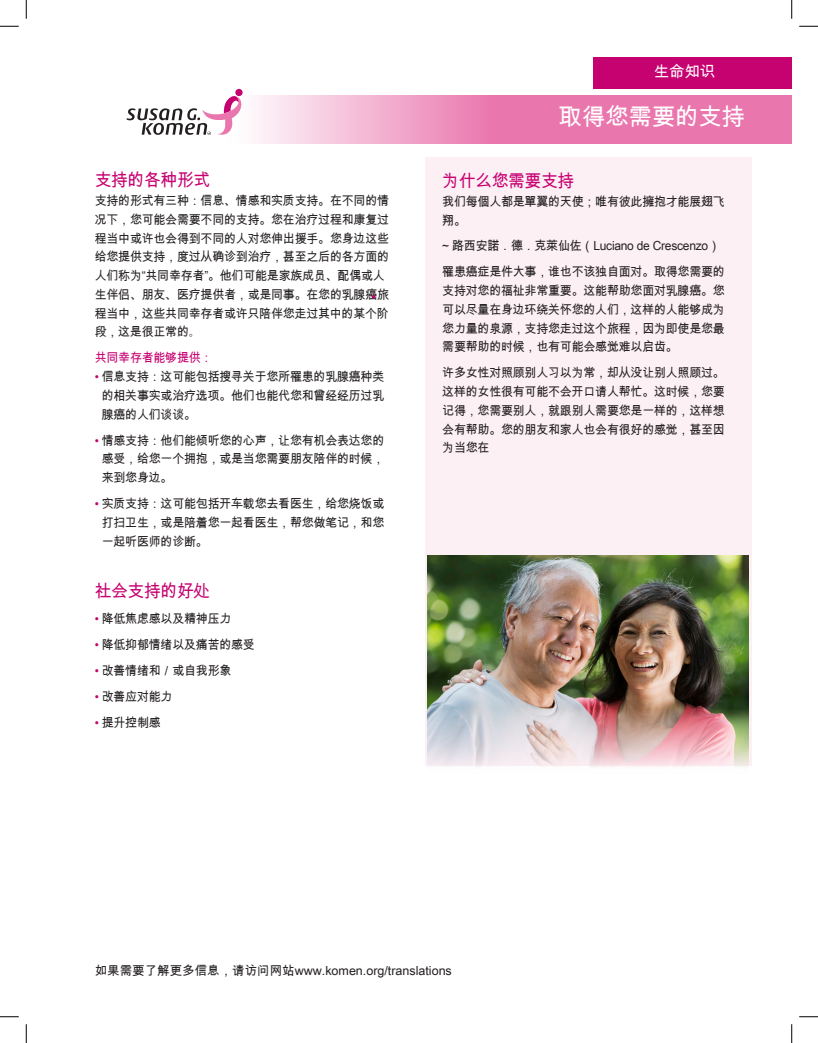
<style>
.page{position:relative;width:818px;height:1043px;background:#fff}
.page>*{position:absolute;margin:0;border:0;box-sizing:border-box;transform-origin:0 0}
.t1{font:23.62px "Arial Unicode MS";letter-spacing:-.015em;color:#fff}
.Text__12_pt{font:17.5px "Arial Unicode MS";letter-spacing:-.02em;color:#c60170;scale:.96 1}
.t2{font:15.5px "Arial Unicode MS";color:#fff}
.Text__12_pt-2{font:12.5px/18.8px "Arial Unicode MS";letter-spacing:-.02em;color:#231f20;text-align:justify;scale:.96 1}
.Text__12_pt-3{font:12.5px "Arial Unicode MS";color:#231f20}
.Text__12_pt-4{font:12.5px "Arial Unicode MS";letter-spacing:-.02em;color:#c60170;scale:.96 1}
.s1{font-family:"Adobe Myungjo Std";font-weight:500}
.s2{color:#c60170}
</style>
<div class="page">
<svg style="left:255px;top:95px;width:536px;height:49px;background:#ee92be"></svg>
<svg style="left:127px;top:89px;width:115px;height:46px"></svg>
<div style="left:593px;top:57px;width:198px;height:31px;background:#c60170"></div>
<div style="left:425px;top:158px;width:326px;height:608px;background:#fcf0f5"></div>
<img style="left:427px;top:555px;width:321px;height:212px">
<svg style="left:0;top:25px;width:19px;height:2px"></svg>
<svg style="left:799px;top:25px;width:19px;height:2px"></svg>
<svg style="left:0;top:1016px;width:19px;height:1px"></svg>
<svg style="left:799px;top:1016px;width:19px;height:1px"></svg>
<svg style="left:25px;top:0;width:2px;height:19px"></svg>
<svg style="left:25px;top:1024px;width:2px;height:18px"></svg>
<svg style="left:791px;top:0;width:1px;height:19px"></svg>
<svg style="left:791px;top:1024px;width:1px;height:18px"></svg>
<p class="t2" style="left:654px;top:61px;width:63px">生命知识</p>
<p class="Text__12_pt" style="left:95px;top:167px;width:122px">支持的各种形式</p>
<p class="Text__12_pt-2" style="left:95px;top:191px;width:308px;text-align:left">支持的形式有三种：信息、情感和实质支持。在不同的情况下，您可能会需要不同的支持。您在治疗过程和康复过程当中或许也会得到不同的人对您伸出援手。您身边这些给您提供支持，度过从确诊到治疗，甚至之后的各方面的人们称为“共同幸存者”。他们可能是家族成员、配偶或人生伴侣、朋友、医疗提供者，或是同事。在您的乳腺癌旅程当中，这些共同幸存者或许只陪伴您走过其中的某个阶段，这是很正常的<span class="s1">。</span></p>
<p class="Text__12_pt-4" style="left:95px;top:349px;width:124px">共同幸存者能够提供：</p>
<p class="Text__12_pt-2" style="left:102px;top:367px;width:296px;text-indent:-7px"><span class="s2">•</span> 信息支持：这可能包括搜寻关于您所罹患的乳腺癌种类的相关事实或治疗选项。他们也能代您和曾经经历过乳腺癌的人们谈谈。</p>
<p class="Text__12_pt-2" style="left:102px;top:430px;width:296px;text-indent:-7px"><span class="s2">•</span> 情感支持：他们能倾听您的心声，让您有机会表达您的感受，给您一个拥抱，或是当您需要朋友陪伴的时候，来到您身边。</p>
<p class="Text__12_pt-2" style="left:102px;top:494px;width:296px;text-indent:-7px"><span class="s2">•</span> 实质支持：这可能包括开车载您去看医生，给您烧饭或打扫卫生，或是陪着您一起看医生，帮您做笔记，和您一起听医师的诊断。</p>
<p class="Text__12_pt" style="left:95px;top:578px;width:122px">社会支持的好处</p>
<p class="Text__12_pt-2" style="left:95px;top:609px;width:144px"><span class="s2">•</span> 降低焦虑感以及精神压力</p>
<p class="Text__12_pt-2" style="left:95px;top:635px;width:168px"><span class="s2">•</span> 降低抑郁情绪以及痛苦的感受</p>
<p class="Text__12_pt-2" style="left:95px;top:661px;width:144px"><span class="s2">•</span> 改善情绪和／或自我形象</p>
<p class="Text__12_pt-2" style="left:95px;top:687px;width:83px"><span class="s2">•</span> 改善应对能力</p>
<p class="Text__12_pt-2" style="left:95px;top:713px;width:70px"><span class="s2">•</span> 提升控制感</p>
<p class="Text__12_pt-4" style="left:371px;top:288px;width:6px">•</p>
<p class="t1" style="left:558px;top:100px;width:188px">取得您需要的支持</p>
<p class="Text__12_pt" style="left:442px;top:168px;width:139px">为什么您需要支持</p>
<p class="Text__12_pt-2" style="left:442px;top:192px;width:296px">我们每個人都是單翼的天使；唯有彼此擁抱才能展翅飞翔。</p>
<p class="Text__12_pt-2" style="left:442px;top:236px;width:291px">~ 路西安諾．德．克萊仙佐（Luciano de Crescenzo）</p>
<p class="Text__12_pt-2" style="left:442px;top:262px;width:296px">罹患癌症是件大事，谁也不该独自面对。取得您需要的支持对您的福祉非常重要。这能帮助您面对乳腺癌。您可以尽量在身边环绕关怀您的人们，这样的人能够成为您力量的泉源，支持您走过这个旅程，因为即使是您最需要帮助的时候，也有可能会感觉难以启齿。</p>
<p class="Text__12_pt-2" style="left:442px;top:363px;width:296px">许多女性对照顾别人习以为常，却从没让别人照顾过。这样的女性很有可能不会开口请人帮忙。这时候，您要记得，您需要别人，就跟别人需要您是一样的，这样想会有帮助。您的朋友和家人也会有很好的感觉，甚至因为当您在</p>
<p class="Text__12_pt-3" style="left:95px;top:961px;width:358px">如果需要了解更多信息，请访问网站www.komen.org/translations</p>
</div>
